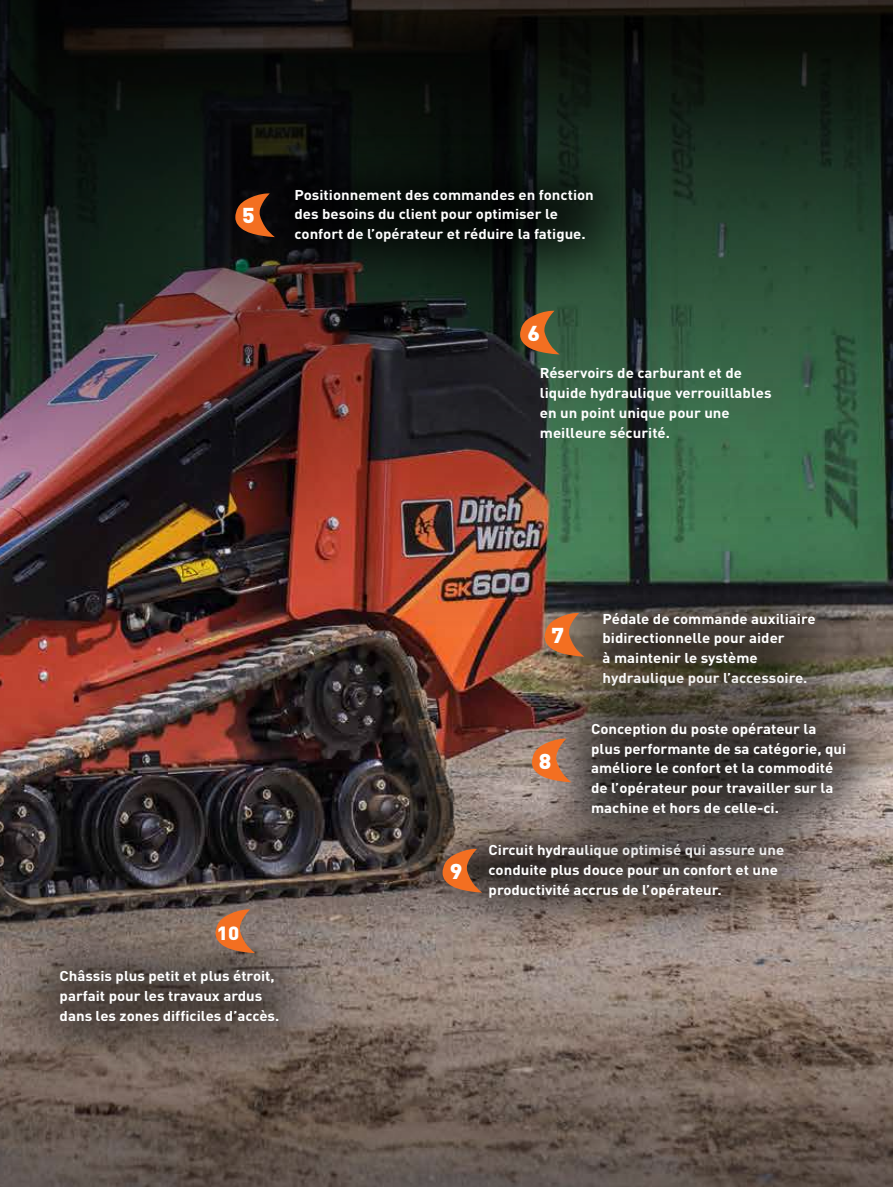
<style>
.page{position:relative;width:893px;height:1187px;background:#fff}
.page>*{position:absolute;margin:0;border:0;box-sizing:border-box;transform-origin:0 0}
.t1{font:900 21.3px "DIN Pro";color:#fff;scale:1.06 1}
.t2{font:900 18.9px "DIN Pro";color:#fff;scale:1.06 1}
.t3{font:700 14.1px/19.8px "DIN Pro";color:#fff;scale:1.06 1}
</style>
<div class="page">
<img style="left:0;top:636px;width:893px;height:188px">
<img style="left:0;top:550px;width:893px;height:86px">
<img style="left:0;top:0;width:893px;height:550px">
<svg style="left:0;top:824px;width:893px;height:362px;background:#6a5c55"></svg>
<div style="left:540px;top:553px;width:336px;height:191px;background:#000;opacity:.5"></div>
<div style="left:0;top:911px;width:339px;height:169px;background:#000;opacity:.5"></div>
<div style="left:427px;top:785px;width:418px;height:170px;background:#000;opacity:.5"></div>
<svg style="left:443px;top:848px;width:39px;height:44px;background:#a95d31"></svg>
<svg style="left:520px;top:311px;width:40px;height:43px;background:#975f2c"></svg>
<div style="left:529px;top:664px;width:364px;height:208px;background:#000;opacity:.75"></div>
<svg style="left:532px;top:738px;width:39px;height:44px;background:#c4774b"></svg>
<div style="left:233px;top:130px;width:421px;height:170px;background:#000;opacity:.75"></div>
<svg style="left:235px;top:193px;width:40px;height:44px;background:#833e16"></svg>
<svg style="left:545px;top:613px;width:39px;height:43px;background:#bb6d3d"></svg>
<svg style="left:216px;top:909px;width:39px;height:44px;background:#bc6f43"></svg>
<h1 class="t1" style="left:242px;top:197px;width:13px">5</h1>
<p class="t3" style="left:295px;top:183px;width:284px">Positionnement des commandes en fonction des besoins du client pour optimiser le confort de l’opérateur et réduire la fatigue.</p>
<h1 class="t1" style="left:527px;top:315px;width:13px">6</h1>
<p class="t3" style="left:540px;top:362px;width:220px">Réservoirs de carburant et de liquide hydraulique verrouillables en un point unique pour une meilleure sécurité.</p>
<h2 class="t2" style="left:217px;top:917px;width:23px">10</h2>
<p class="t3" style="left:60px;top:964px;width:209px">Châssis plus petit et plus étroit, parfait pour les travaux ardus dans les zones difficiles d’accès.</p>
<h1 class="t1" style="left:450px;top:852px;width:13px">9</h1>
<h1 class="t1" style="left:551px;top:617px;width:13px">7</h1>
<h1 class="t1" style="left:539px;top:742px;width:13px">8</h1>
<p class="t3" style="left:603px;top:607px;width:202px">Pédale de commande auxiliaire bidirectionnelle pour aider<br>à maintenir le système hydraulique pour l’accessoire.</p>
<p class="t3" style="left:591px;top:717px;width:242px">Conception du poste opérateur la plus performante de sa catégorie, qui améliore le confort et la commodité de l’opérateur pour travailler sur la machine et hors de celle-ci.</p>
<p class="t3" style="left:489px;top:838px;width:281px">Circuit hydraulique optimisé qui assure une conduite plus douce pour un confort et une productivité accrus de l’opérateur.</p>
</div>
